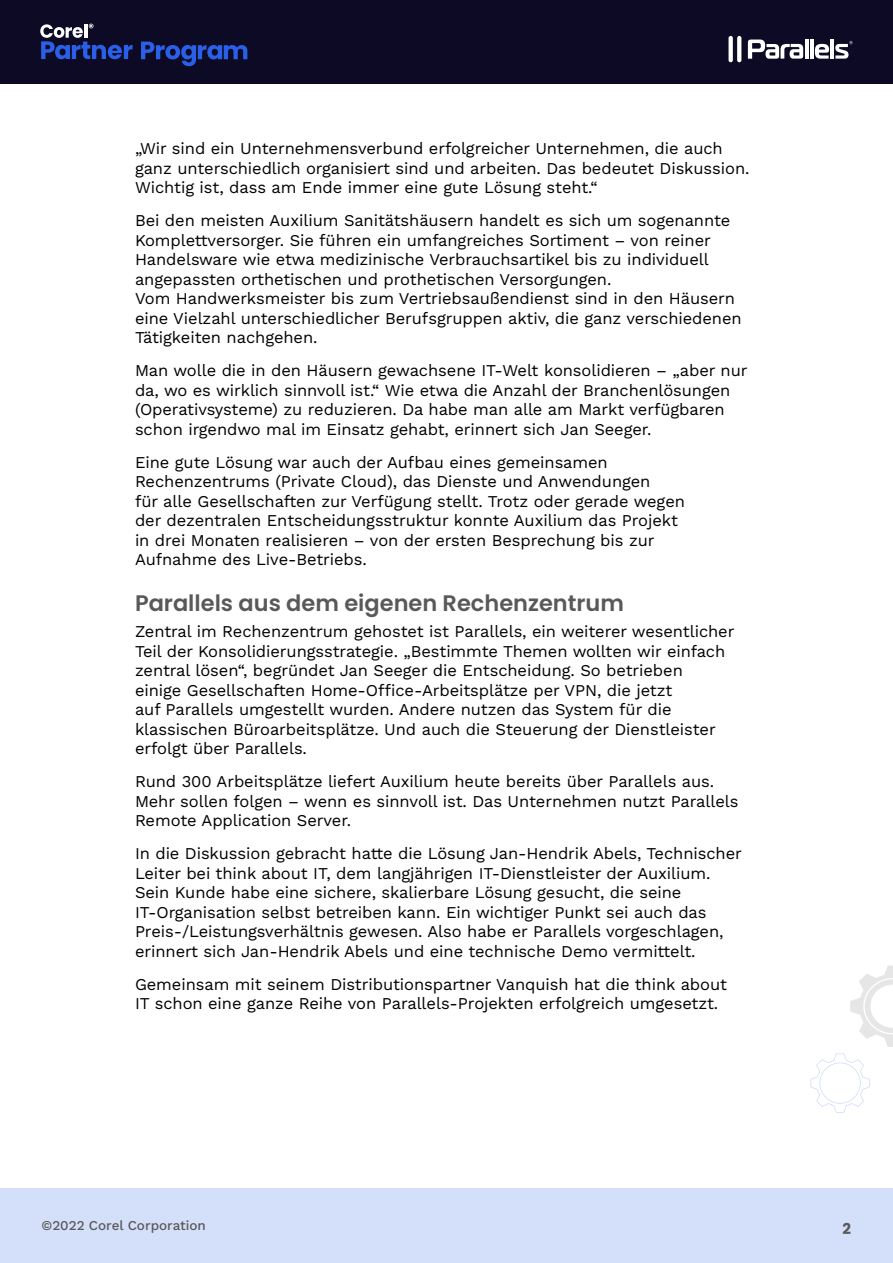
<style>
.page{position:relative;width:893px;height:1263px;background:#fff}
.page>*{position:absolute;margin:0;border:0;box-sizing:border-box;transform-origin:0 0}
.t1{font:600 22.5px "Poppins";color:#595959}
.t2{font:16.5px/19.5px "Work Sans";letter-spacing:-.005em;color:#000}
.t3{font:700 15px "Poppins";color:#595959}
.t4{font:500 13.5px "Work Sans";color:#595959}
</style>
<div class="page">
<div style="left:0;top:1188px;width:893px;height:75px;background:#d4dffa"></div>
<div style="left:0;top:0;width:893px;height:84px;background:#0c0a24"></div>
<svg style="left:141px;top:42px;width:106px;height:24px"></svg>
<svg style="left:40px;top:24px;width:93px;height:35px"></svg>
<div style="left:728px;top:36px;width:5px;height:26px;background:#fff;border-radius:2px"></div>
<svg style="left:737px;top:36px;width:4px;height:26px"></svg>
<svg style="left:815px;top:44px;width:14px;height:15px"></svg>
<hr style="left:830px;top:39px;width:4px;height:20px;background:#fff">
<hr style="left:810px;top:39px;width:4px;height:20px;background:#fff">
<hr style="left:805px;top:39px;width:3px;height:20px;background:#fff">
<svg style="left:748px;top:40px;width:55px;height:19px"></svg>
<svg style="left:835px;top:41px;width:18px;height:18px"></svg>
<svg style="left:850px;top:965px;width:43px;height:82px"></svg>
<svg style="left:810px;top:1053px;width:60px;height:60px"></svg>
<p class="t2" style="left:135px;top:138px;width:616px">„Wir sind ein Unternehmensverbund erfolgreicher Unternehmen, die auch ganz unterschiedlich organisiert sind und arbeiten. Das bedeutet Diskussion.<br>Wichtig ist, dass am Ende immer eine gute Lösung steht.“</p>
<p class="t2" style="left:135px;top:210px;width:608px">Bei den meisten Auxilium Sanitätshäusern handelt es sich um sogenannte Komplettversorger. Sie führen ein umfangreiches Sortiment – von reiner Handelsware wie etwa medizinische Verbrauchsartikel bis zu individuell angepassten orthetischen und prothetischen Versorgungen.<br>Vom Handwerksmeister bis zum Vertriebsaußendienst sind in den Häusern eine Vielzahl unterschiedlicher Berufsgruppen aktiv, die ganz verschiedenen Tätigkeiten nachgehen.</p>
<p class="t2" style="left:135px;top:360px;width:614px">Man wolle die in den Häusern gewachsene IT-Welt konsolidieren – „aber nur da, wo es wirklich sinnvoll ist.“ Wie etwa die Anzahl der Branchenlösungen (Operativsysteme) zu reduzieren. Da habe man alle am Markt verfügbaren schon irgendwo mal im Einsatz gehabt, erinnert sich Jan Seeger.</p>
<p class="t2" style="left:135px;top:452px;width:551px">Eine gute Lösung war auch der Aufbau eines gemeinsamen Rechenzentrums (Private Cloud), das Dienste und Anwendungen<br>für alle Gesellschaften zur Verfügung stellt. Trotz oder gerade wegen der dezentralen Entscheidungsstruktur konnte Auxilium das Projekt in drei Monaten realisieren – von der ersten Besprechung bis zur Aufnahme des Live-Betriebs.</p>
<h1 class="t1" style="left:135px;top:590px;width:490px">Parallels aus dem eigenen Rechenzentrum</h1>
<p class="t2" style="left:135px;top:621px;width:601px">Zentral im Rechenzentrum gehostet ist Parallels, ein weiterer wesentlicher Teil der Konsolidierungsstrategie. „Bestimmte Themen wollten wir einfach zentral lösen“, begründet Jan Seeger die Entscheidung. So betrieben<br>einige Gesellschaften Home-Office-Arbeitsplätze per VPN, die jetzt<br>auf Parallels umgestellt wurden. Andere nutzen das System für die klassischen Büroarbeitsplätze. Und auch die Steuerung der Dienstleister erfolgt über Parallels.</p>
<p class="t2" style="left:135px;top:771px;width:605px">Rund 300 Arbeitsplätze liefert Auxilium heute bereits über Parallels aus.<br>Mehr sollen folgen – wenn es sinnvoll ist. Das Unternehmen nutzt Parallels<br>Remote Application Server.</p>
<p class="t2" style="left:135px;top:843px;width:608px">In die Diskussion gebracht hatte die Lösung Jan-Hendrik Abels, Technischer Leiter bei think about IT, dem langjährigen IT-Dienstleister der Auxilium.<br>Sein Kunde habe eine sichere, skalierbare Lösung gesucht, die seine IT-Organisation selbst betreiben kann. Ein wichtiger Punkt sei auch das Preis-/Leistungsverhältnis gewesen. Also habe er Parallels vorgeschlagen, erinnert sich Jan-Hendrik Abels und eine technische Demo vermittelt.</p>
<p class="t2" style="left:135px;top:974px;width:593px">Gemeinsam mit seinem Distributionspartner Vanquish hat die think about<br>IT schon eine ganze Reihe von Parallels-Projekten erfolgreich umgesetzt.</p>
<p class="t4" style="left:41px;top:1215px;width:166px">©2022 Corel Corporation</p>
<p class="t3" style="left:843px;top:1220px;width:10px">2</p>
</div>
